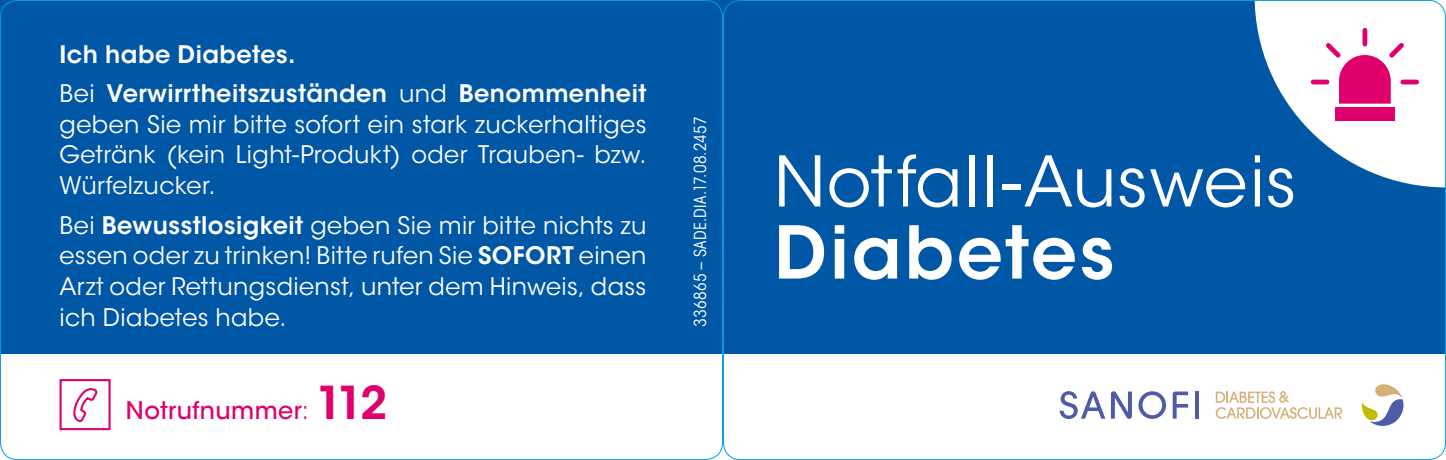
<style>
.page{position:relative;width:1446px;height:460px;background:#fff}
.page>*{position:absolute;margin:0;border:0;box-sizing:border-box;transform-origin:0 0}
.t1{font:600 72px "ITC Avant Garde Std";letter-spacing:.04em;color:#fff}
.t2{font:69px "ITC Avant Garde Std";letter-spacing:.015em;color:#fff}
.t3{font:24px/30.6px "ITC Avant Garde Std";letter-spacing:.015em;color:#fff;text-align:justify}
.t4{font:600 24px/39.3px "ITC Avant Garde Std";letter-spacing:.02em;color:#fff}
.t5{font:500 24px "ITC Avant Garde Std";letter-spacing:.015em;color:#df006e}
.t6{font:condensed 16.5px "ITC Avant Garde Std";letter-spacing:.02em;color:#fff}
.s1{font-weight:400}
.s2{font-weight:600}
.s3{font-weight:600;font-size:45px}
</style>
<div class="page">
<div style="left:0;top:0;width:723px;height:353px;background:#0057a5"></div>
<hr style="left:1195px;top:391px;width:4px;height:27px;background:#4e5ca7">
<svg style="left:1138px;top:391px;width:28px;height:27px"></svg>
<svg style="left:1172px;top:391px;width:16px;height:27px"></svg>
<svg style="left:1111px;top:391px;width:21px;height:27px"></svg>
<svg style="left:1059px;top:391px;width:46px;height:27px"></svg>
<svg style="left:1362px;top:384px;width:41px;height:41px"></svg>
<svg style="left:1215px;top:391px;width:127px;height:27px"></svg>
<div style="left:723px;top:0;width:723px;height:353px;background:#0057a5"></div>
<svg style="left:1254px;top:0;width:192px;height:187px;fill:#fff"></svg>
<div style="left:1335px;top:107px;width:59px;height:13px;background:#df006e"></div>
<svg style="left:1308px;top:25px;width:113px;height:78px;background:#f5b3d4"></svg>
<svg style="left:72px;top:388px;width:27px;height:43px"></svg>
<div style="left:60px;top:378px;width:51px;height:51px;border:2px solid #df006e"></div>
<p class="t4" style="left:60px;top:34px;width:588px">Ich habe Diabetes.<br><span class="s1">Bei</span> Verwirrtheitszuständen <span class="s1">und</span> Benommenheit</p>
<p class="t3" style="left:60px;top:109px;width:588px">geben Sie mir bitte sofort ein stark zuckerhaltiges Getränk (kein Light-Produkt) oder Trauben- bzw.<br>Würfelzucker.</p>
<p class="t3" style="left:60px;top:210px;width:588px">Bei <span class="s2">Bewusstlosigkeit</span> geben Sie mir bitte nichts zu essen oder zu trinken! Bitte rufen Sie <span class="s2">SOFORT</span> einen Arzt oder Rettungsdienst, unter dem Hinweis, dass ich Diabetes habe.</p>
<p class="t5" style="left:126px;top:395px;width:263px">Notrufnummer<span class="s1">:</span> <span class="s3">112</span></p>
<p class="t6" style="left:690px;top:326px;width:211px;rotate:-90deg">336865 – SADE.DIA.17.08.2457</p>
<h2 class="t2" style="left:774px;top:139px;width:524px">Notfall-Ausweis</h2>
<h1 class="t1" style="left:774px;top:206px;width:342px">Diabetes</h1>
</div>
